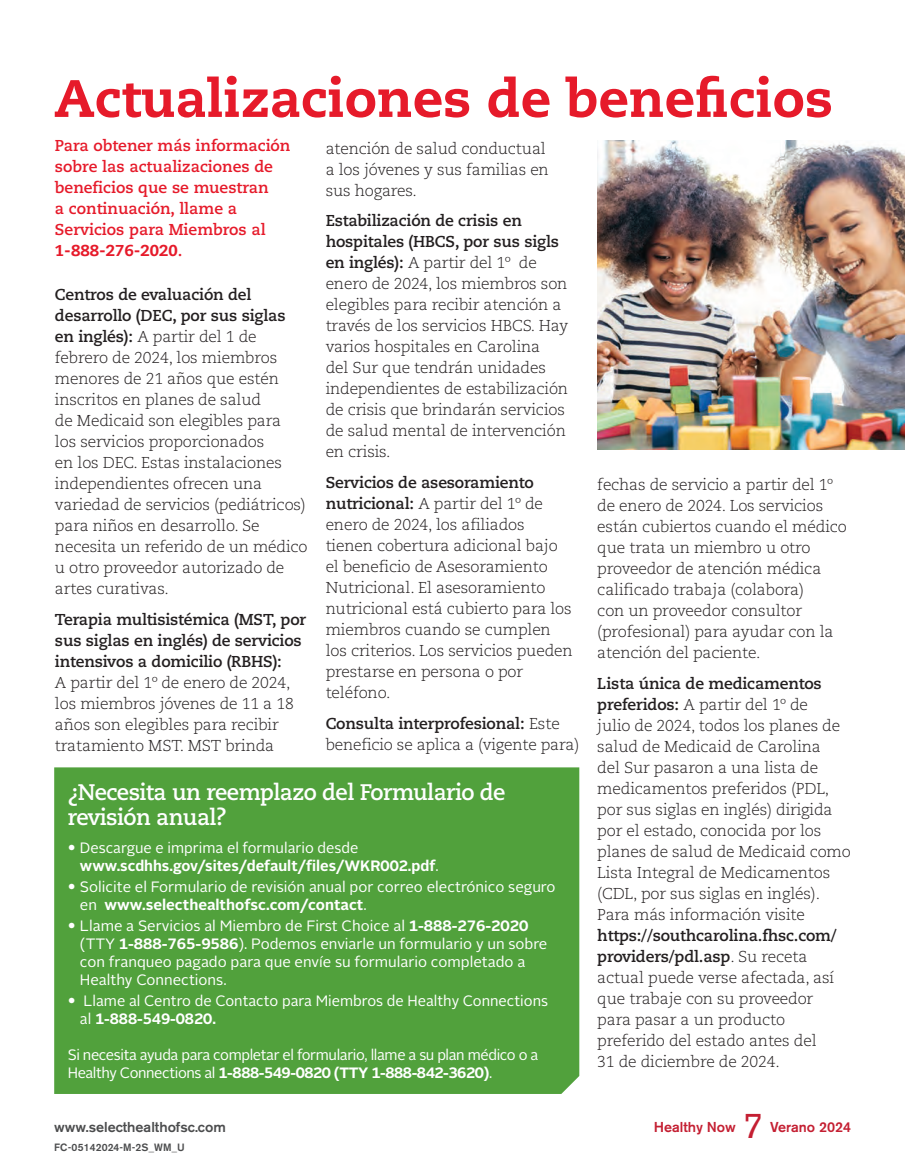
<style>
.page{position:relative;width:905px;height:1175px;background:#fff}
.page>*{position:absolute;margin:0;border:0;box-sizing:border-box;transform-origin:0 0}
.t1{font:800 52.5px "Caecilia LT Std";color:#e61a2a}
.t2{font:35.7px "Akz Gro B Eotf";color:#c41f32}
.t3{font:700 22.5px/25.5px "Caecilia LT Std";letter-spacing:-.025em;color:#fff}
.t4{font:300 15.75px/21px "Caecilia LT Std";letter-spacing:-.01em;color:#231f20}
.t5{font:700 15.75px/21px "Caecilia LT Std";color:#e61a2a}
.t6{font:700 15.75px/21px "Caecilia LT Std";letter-spacing:-.01em;color:#231f20}
.t7{font:15px/18px "Alright Sans";color:#fff}
.t8{font:15px/18px "Alright Sans";letter-spacing:-.025em;color:#fff}
.t9{font:700 15px/18px "Alright Sans";color:#fff}
.t10{font:14.25px "Akz Gro B Eotf Med";color:#4b4c4d}
.t11{font:14.25px "Akz Gro B Eotf Med";color:#c41f32}
.t12{font:10.5px "Akz Gro B Eotf Med";letter-spacing:.01em;color:#4b4c4d}
.s1{font-weight:800}
.s2{font-weight:700}
.s3{font-family:"Caecilia LT Std";font-weight:300;font-size:15.75px}
.s4{font-weight:400}
</style>
<div class="page">
<div style="left:54px;top:767px;width:525px;height:327px;background:#51a13c"></div>
<img style="left:597px;top:141px;width:307px;height:309px">
<p class="t1" style="left:54px;top:66px;width:780px">Actualizaciones de benefcios</p>
<p class="t5" style="left:55px;top:135px;width:237px">Para obtener más información sobre las actualizaciones de beneficios que se muestran<br>a continuación, llame a<br>Servicios para Miembros al<br><span class="s1">1-888-276-2020</span>.</p>
<p class="t4" style="left:55px;top:285px;width:254px"><span class="s2">Centros de evaluación del desarrollo (DEC, por sus siglas en inglés):</span> A partir del 1 de febrero de 2024, los miembros menores de 21 años que estén inscritos en planes de salud<br>de Medicaid son elegibles para<br>los servicios proporcionados<br>en los DEC. Estas instalaciones independientes ofrecen una variedad de servicios (pediátricos) para niños en desarrollo. Se necesita un referido de un médico u otro proveedor autorizado de artes curativas.</p>
<p class="t6" style="left:55px;top:609px;width:253px">Terapia multisistémica (MST, por sus siglas en inglés) de servicios intensivos a domicilio (RBHS):</p>
<p class="t4" style="left:55px;top:672px;width:240px">A partir del 1º de enero de 2024, los miembros jóvenes de 11 a 18 años son elegibles para recibir tratamiento MST. MST brinda</p>
<p class="t3" style="left:68px;top:779px;width:439px">¿Necesita un reemplazo del Formulario de revisión anual?</p>
<p class="t9" style="left:80px;top:838px;width:360px;text-indent:-12px"><span class="s3">•</span> <span class="s4">Descargue e imprima el formulario desde </span>www.scdhhs.gov/sites/default/files/WKR002.pdf<span class="s4">.</span></p>
<p class="t7" style="left:80px;top:878px;width:477px;text-indent:-12px"><span class="s3">•</span> Solicite el Formulario de revisión anual por correo electrónico seguro en <span class="s2">www.selecthealthofsc.com/contact</span>.</p>
<p class="t7" style="left:80px;top:917px;width:469px;text-indent:-12px"><span class="s3">•</span> Llame a Servicios al Miembro de First Choice al <span class="s2">1-888-276-2020 </span>(TTY <span class="s2">1-888-765-9586</span>). Podemos enviarle un formulario y un sobre con franqueo pagado para que envíe su formulario completado a Healthy Connections.</p>
<p class="t7" style="left:80px;top:992px;width:469px;text-indent:-12px"><span class="s3">•</span> Llame al Centro de Contacto para Miembros de Healthy Connections al <span class="s2">1-888-549-0820.</span></p>
<p class="t8" style="left:68px;top:1046px;width:472px">Si necesita ayuda para completar el formulario, llame a su plan médico o a<br>Healthy Connections al <span class="s2">1-888-549-0820 (TTY 1-888-842-3620)</span>.</p>
<p class="t4" style="left:326px;top:138px;width:225px">atención de salud conductual a los jóvenes y sus familias en sus hogares.</p>
<p class="t4" style="left:326px;top:211px;width:244px"><span class="s2">Estabilización de crisis en hospitales (HBCS, por sus sigls en inglés):</span> A partir del 1º de enero de 2024, los miembros son elegibles para recibir atención a través de los servicios HBCS. Hay varios hospitales en Carolina<br>del Sur que tendrán unidades independientes de estabilización de crisis que brindarán servicios de salud mental de intervención en crisis.</p>
<p class="t4" style="left:326px;top:472px;width:248px"><span class="s2">Servicios de asesoramiento nutricional:</span> A partir del 1º de enero de 2024, los afiliados tienen cobertura adicional bajo el beneficio de Asesoramiento<br>Nutricional. El asesoramiento nutricional está cubierto para los miembros cuando se cumplen los criterios. Los servicios pueden prestarse en persona o por teléfono.</p>
<p class="t4" style="left:326px;top:713px;width:255px"><span class="s2">Consulta interprofesional:</span> Este beneficio se aplica a (vigente para)</p>
<p class="t4" style="left:597px;top:474px;width:251px">fechas de servicio a partir del 1º de enero de 2024. Los servicios están cubiertos cuando el médico que trata un miembro u otro proveedor de atención médica calificado trabaja (colabora)<br>con un proveedor consultor (profesional) para ayudar con la atención del paciente.</p>
<p class="t4" style="left:597px;top:673px;width:255px"><span class="s2">Lista única de medicamentos preferidos:</span> A partir del 1º de<br>julio de 2024, todos los planes de salud de Medicaid de Carolina<br>del Sur pasaron a una lista de medicamentos preferidos (PDL, por sus siglas en inglés) dirigida por el estado, conocida por los planes de salud de Medicaid como<br>Lista Integral de Medicamentos (CDL, por sus siglas en inglés).<br>Para más información visite</p>
<p class="t4" style="left:597px;top:925px;width:241px"><span class="s2">https://southcarolina.fhsc.com/ providers/pdl.asp</span>. Su receta actual puede verse afectada, así que trabaje con su proveedor para pasar a un producto preferido del estado antes del<br>31 de diciembre de 2024.</p>
<p class="t10" style="left:54px;top:1118px;width:173px">www.selecthealthofsc.com</p>
<p class="t12" style="left:54px;top:1140px;width:132px">FC-05142024-M-2S_WM_U</p>
<p class="t11" style="left:653px;top:1118px;width:84px">Healthy Now</p>
<h2 class="t2" style="left:742px;top:1104px;width:22px">7</h2>
<p class="t11" style="left:770px;top:1118px;width:83px">Verano 2024</p>
</div>
